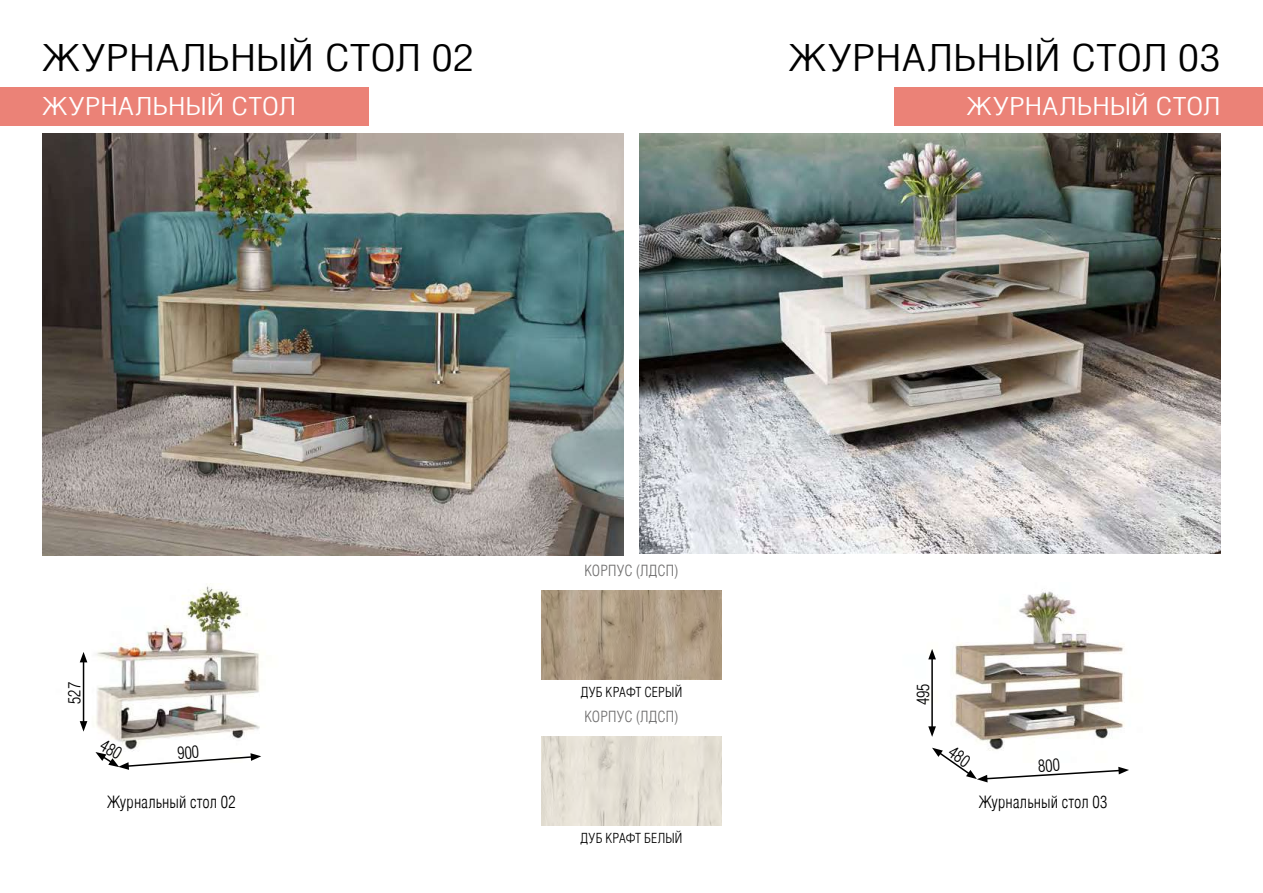
<style>
.page{position:relative;width:1263px;height:893px;background:#fff}
.page>*{position:absolute;margin:0;border:0;box-sizing:border-box;transform-origin:0 0}
.t1{font:300 condensed 36px "AG Letterica";color:#000;scale:1.3 1}
.t2{font:300 condensed 24px "AG Letterica";letter-spacing:.005em;color:#fff;scale:1.3 1}
.t3{font:300 condensed 16.5px "AG Letterica";letter-spacing:.005em;color:#000}
.t4{font:300 condensed 15px "AG Letterica";letter-spacing:.005em;color:#706f6f}
.t5{font:300 condensed 13.5px "AG Letterica";letter-spacing:.02em;color:#000}
</style>
<div class="page">
<img style="left:43px;top:134px;width:581px;height:421px">
<img style="left:79px;top:583px;width:181px;height:155px">
<hr style="left:83px;top:660px;width:1px;height:63px;background:#000">
<svg style="left:80px;top:652px;width:7px;height:10px"></svg>
<svg style="left:80px;top:721px;width:7px;height:11px"></svg>
<img style="left:639px;top:134px;width:581px;height:420px">
<img style="left:928px;top:589px;width:197px;height:156px">
<hr style="left:931px;top:657px;width:2px;height:72px;background:#000">
<svg style="left:928px;top:649px;width:8px;height:10px"></svg>
<svg style="left:928px;top:726px;width:8px;height:11px"></svg>
<img style="left:542px;top:591px;width:179px;height:88px">
<img style="left:542px;top:737px;width:179px;height:88px">
<div style="left:0;top:87px;width:369px;height:38px;background:#eb8277"></div>
<div style="left:894px;top:87px;width:369px;height:38px;background:#eb8277"></div>
<svg style="left:95px;top:738px;width:166px;height:32px"></svg>
<svg style="left:932px;top:745px;width:197px;height:37px"></svg>
<h1 class="t1" style="left:43px;top:37px;width:333px">ЖУРНАЛЬНЫЙ СТОЛ 02</h1>
<h1 class="t1" style="left:789px;top:37px;width:333px">ЖУРНАЛЬНЫЙ СТОЛ 03</h1>
<h2 class="t2" style="left:43px;top:92px;width:197px">ЖУРНАЛЬНЫЙ СТОЛ</h2>
<h2 class="t2" style="left:967px;top:92px;width:197px">ЖУРНАЛЬНЫЙ СТОЛ</h2>
<p class="t3" style="left:65px;top:704px;width:23px;rotate:-90deg">527</p>
<p class="t3" style="left:107px;top:792px;width:130px">Журнальный стол 02</p>
<p class="t4" style="left:585px;top:562px;width:95px">КОРПУС (ЛДСП)</p>
<p class="t5" style="left:581px;top:684px;width:103px">ДУБ КРАФТ СЕРЫЙ</p>
<p class="t4" style="left:585px;top:708px;width:95px">КОРПУС (ЛДСП)</p>
<p class="t5" style="left:580px;top:830px;width:103px">ДУБ КРАФТ БЕЛЫЙ</p>
<p class="t3" style="left:914px;top:705px;width:23px;rotate:-90deg">495</p>
<p class="t3" style="left:979px;top:792px;width:130px">Журнальный стол 03</p>
</div>
